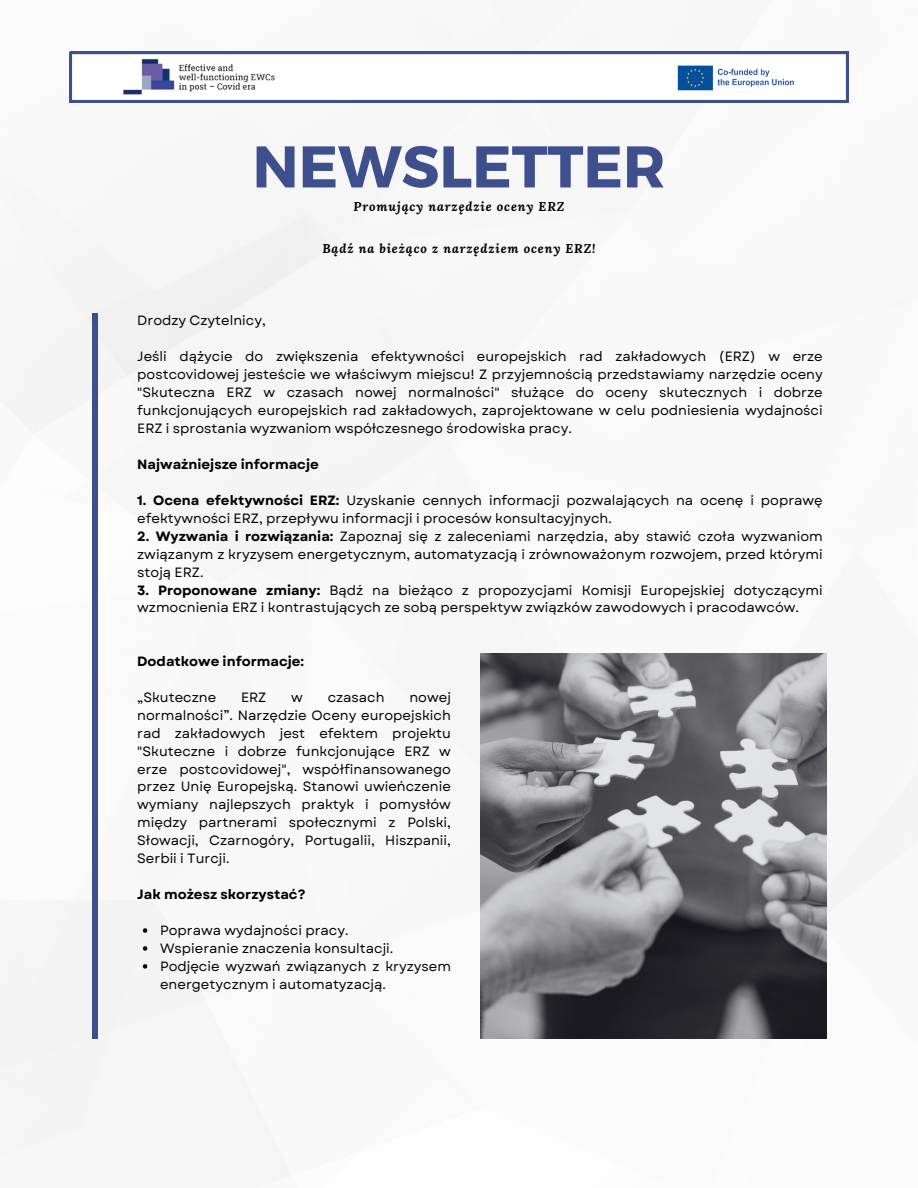
<style>
.page{position:relative;width:918px;height:1188px;background:#fff}
.page>*{position:absolute;margin:0;border:0;box-sizing:border-box;transform-origin:0 0}
.t1{font:700 58.65px "Montserrat";color:#3d4f8d}
.t2{font:13.5px/18px "Garet";color:#000;text-align:justify}
.t3{font:700 13.5px "Garet";color:#000}
.t4{font:italic 700 12.6px "Lora";letter-spacing:.07em;color:#000}
.s1{font-weight:700}
</style>
<div class="page">
<img style="left:0;top:51px;width:918px;height:1135px">
<div style="left:92px;top:313px;width:5px;height:726px;background:#3d4f8d"></div>
<svg style="left:70px;top:52px;width:778px;height:50px"></svg>
<img style="left:121px;top:51px;width:155px;height:50px">
<img style="left:677px;top:64px;width:126px;height:27px">
<img style="left:480px;top:654px;width:347px;height:385px">
<svg style="left:143px;top:928px;width:4px;height:5px"></svg>
<svg style="left:143px;top:946px;width:4px;height:5px"></svg>
<svg style="left:143px;top:964px;width:4px;height:5px"></svg>
<p class="t1" style="left:253px;top:128px;width:414px">NEWSLETTER</p>
<p class="t4" style="left:353px;top:198px;width:213px">Promujący narzędzie oceny ERZ</p>
<p class="t4" style="left:322px;top:240px;width:275px">Bądź na bieżąco z narzędziem oceny ERZ!</p>
<p class="t2" style="left:137px;top:312px;width:130px">Drodzy Czytelnicy,</p>
<p class="t2" style="left:137px;top:348px;width:687px">Jeśli dążycie do zwiększenia efektywności europejskich rad zakładowych (ERZ) w erze postcovidowej jesteście we właściwym miejscu! Z przyjemnością przedstawiamy narzędzie oceny "Skuteczna ERZ w czasach nowej normalności" służące do oceny skutecznych i dobrze funkcjonujących europejskich rad zakładowych, zaprojektowane w celu podniesienia wydajności ERZ i sprostania wyzwaniom współczesnego środowiska pracy.</p>
<h1 class="t3" style="left:137px;top:455px;width:183px">Najważniejsze informacje</h1>
<h2 class="t2" style="left:137px;top:491px;width:687px"><span class="s1">1. Ocena efektywności ERZ:</span> Uzyskanie cennych informacji pozwalających na ocenę i poprawę efektywności ERZ, przepływu informacji i procesów konsultacyjnych.</h2>
<h2 class="t2" style="left:137px;top:527px;width:687px"><span class="s1">2. Wyzwania i rozwiązania:</span> Zapoznaj się z zaleceniami narzędzia, aby stawić czoła wyzwaniom związanym z kryzysem energetycznym, automatyzacją i zrównoważonym rozwojem, przed którymi stoją ERZ.</h2>
<p class="t2" style="left:137px;top:581px;width:687px"><span class="s1">3. Proponowane zmiany:</span> Bądź na bieżąco z propozycjami Komisji Europejskiej dotyczącymi wzmocnienia ERZ i kontrastujących ze sobą perspektyw związków zawodowych i pracodawców.</p>
<p class="t3" style="left:137px;top:651px;width:169px">Dodatkowe informacje:</p>
<p class="t2" style="left:137px;top:688px;width:81px">„Skuteczne</p>
<p class="t2" style="left:241px;top:688px;width:27px">ERZ</p>
<p class="t2" style="left:291px;top:688px;width:13px">w</p>
<p class="t2" style="left:328px;top:688px;width:59px">czasach</p>
<p class="t2" style="left:137px;top:688px;width:315px;text-indent:272px">nowej normalności”. Narzędzie Oceny europejskich rad zakładowych jest efektem projektu "Skuteczne i dobrze funkcjonujące ERZ w erze postcovidowej", współfinansowanego przez Unię Europejską. Stanowi uwieńczenie wymiany najlepszych praktyk i pomysłów między partnerami społecznymi z Polski, Słowacji, Czarnogóry, Portugalii, Hiszpanii, Serbii i Turcji.</p>
<h2 class="t3" style="left:137px;top:885px;width:170px">Jak możesz skorzystać?</h2>
<p class="t2" style="left:160px;top:921px;width:190px">Poprawa wydajności pracy.</p>
<h2 class="t2" style="left:160px;top:939px;width:235px">Wspieranie znaczenia konsultacji.</h2>
<p class="t2" style="left:160px;top:957px;width:292px">Podjęcie wyzwań związanych z kryzysem energetycznym i automatyzacją.</p>
</div>
